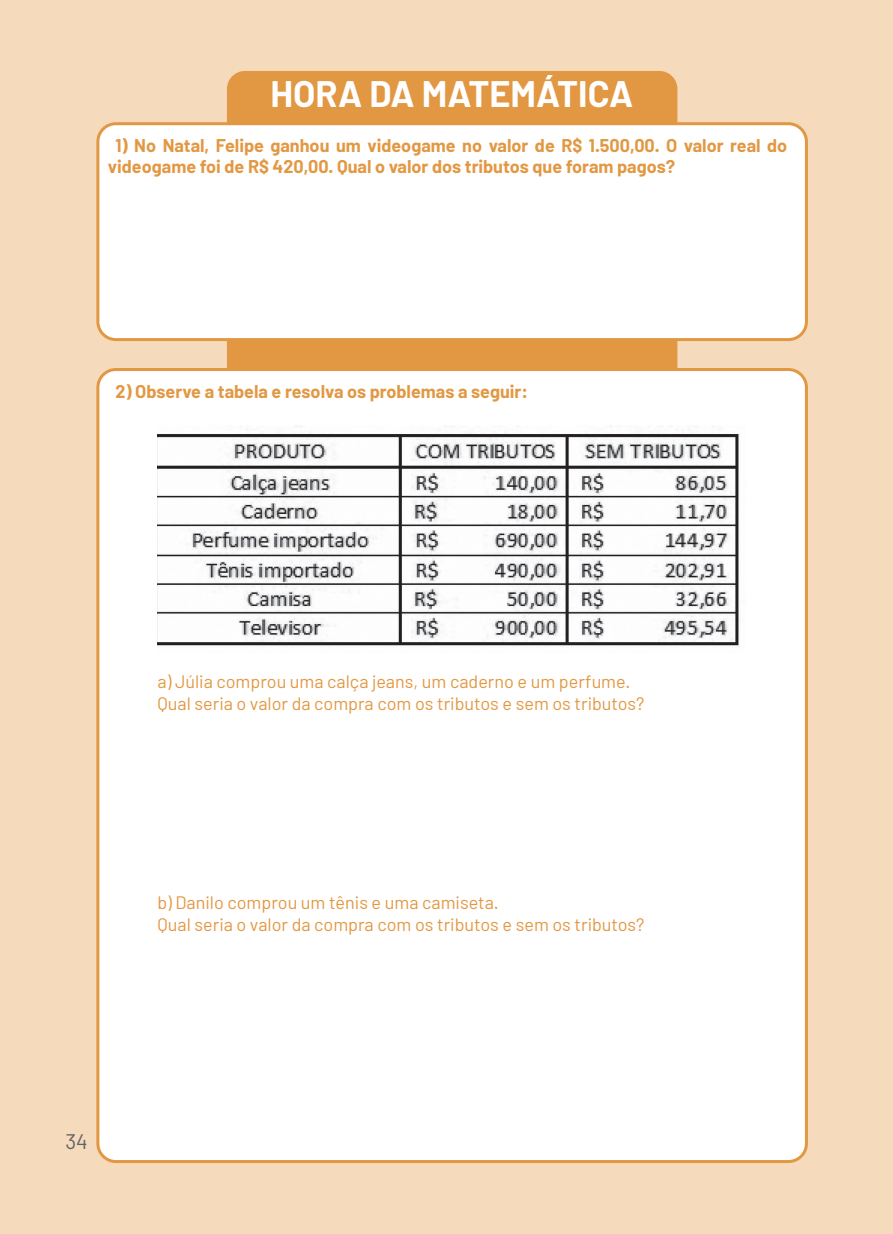
<style>
.page{position:relative;width:893px;height:1234px;background:#fff}
.page>*{position:absolute;margin:0;border:0;box-sizing:border-box;transform-origin:0 0}
.t1{font:700 36px "Barlow";color:#fff}
.t2{font:21px "Barlow";color:#636366}
.t3{font:18px/21.6px "Barlow";color:#e29843}
.t4{font:700 18px/21.6px "Barlow";color:#e29843}
</style>
<div class="page">
<div style="left:0;top:0;width:893px;height:1233px;background:#f6dabc"></div>
<div style="left:227px;top:71px;width:450px;height:383px;background:#e29843;border-radius:18px"></div>
<div style="left:98px;top:124px;width:708px;height:215px;background:#fff;border-radius:18px"></div>
<div style="left:96px;top:122px;width:712px;height:219px;border:3px solid #e29843;border-radius:18px"></div>
<div style="left:98px;top:369px;width:708px;height:792px;background:#fff;border-radius:18px"></div>
<div style="left:96px;top:368px;width:712px;height:794px;border:3px solid #e29843;border-radius:18px"></div>
<img style="left:158px;top:433px;width:582px;height:213px">
<h1 class="t1" style="left:271px;top:72px;width:364px">HORA DA MATEMÁTICA</h1>
<p class="t4" style="left:108px;top:134px;width:681px;text-indent:8px">1) No Natal, Felipe ganhou um videogame no valor de R$ 1.500,00. O valor real do videogame foi de R$ 420,00. Qual o valor dos tributos que foram pagos?</p>
<p class="t4" style="left:115px;top:380px;width:414px">2) Observe a tabela e resolva os problemas a seguir:</p>
<p class="t3" style="left:158px;top:670px;width:488px">a) Júlia comprou uma calça jeans, um caderno e um perfume.<br>Qual seria o valor da compra com os tributos e sem os tributos?</p>
<p class="t3" style="left:158px;top:891px;width:488px">b) Danilo comprou um tênis e uma camiseta.<br>Qual seria o valor da compra com os tributos e sem os tributos?</p>
<p class="t2" style="left:65px;top:1127px;width:24px">34</p>
</div>
